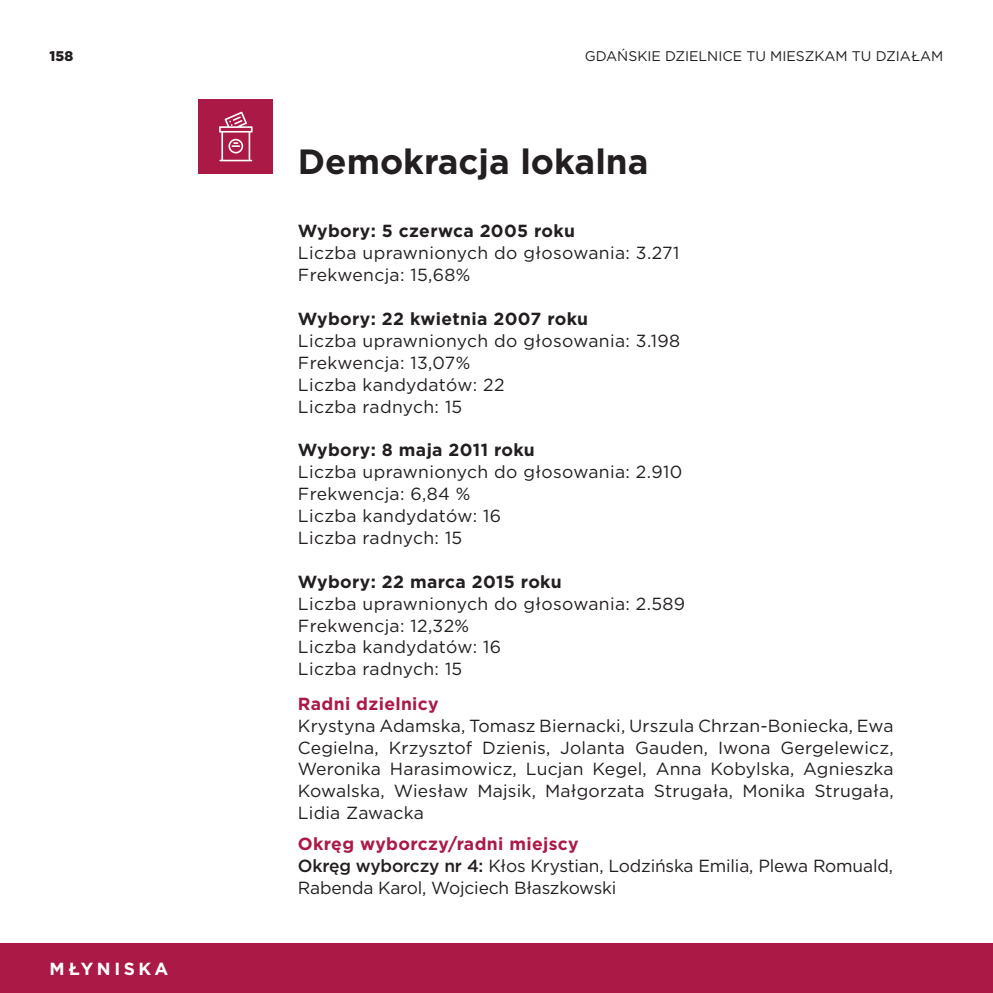
<style>
.page{position:relative;width:993px;height:993px;background:#fff}
.page>*{position:absolute;margin:0;border:0;box-sizing:border-box;transform-origin:0 0}
.t1{font:700 35px "Gotham";color:#231f20}
.t2{font:17.5px/21.9px "Gotham";letter-spacing:.02em;color:#231f20}
.t3{font:17.5px/21.9px "Gotham";letter-spacing:-.01em;color:#231f20}
.t4{font:700 17.5px "Gotham";letter-spacing:.02em;color:#231f20}
.t5{font:700 17.5px "Gotham";letter-spacing:.02em;color:#ab1a47}
.t6{font:700 17.5px "Gotham";letter-spacing:.2em;color:#fff}
.t7{font:14px "Gotham";color:#231f20}
.t8{font:900 14px "Gotham";color:#231f20}
.s1{font-weight:700;color:#ab1a47}
.s2{font-weight:500}
</style>
<div class="page">
<div style="left:0;top:943px;width:992px;height:49px;background:#ab1a47"></div>
<div style="left:198px;top:99px;width:75px;height:75px;background:#ab1a47"></div>
<svg style="left:219px;top:112px;width:33px;height:49px"></svg>
<p class="t8" style="left:50px;top:46px;width:25px">158</p>
<p class="t7" style="left:584px;top:47px;width:360px">GDAŃSKIE DZIELNICE TU MIESZKAM TU DZIAŁAM</p>
<h1 class="t1" style="left:298px;top:138px;width:352px">Demokracja lokalna</h1>
<p class="t6" style="left:50px;top:957px;width:120px">MŁYNISKA</p>
<p class="t4" style="left:298px;top:219px;width:278px">Wybory: 5 czerwca 2005 roku</p>
<p class="t2" style="left:298px;top:242px;width:383px">Liczba uprawnionych do głosowania: 3.271<br>Frekwencja: 15,68%</p>
<p class="t4" style="left:298px;top:307px;width:292px">Wybory: 22 kwietnia 2007 roku</p>
<p class="t2" style="left:298px;top:329px;width:383px">Liczba uprawnionych do głosowania: 3.198<br>Frekwencja: 13,07%<br>Liczba kandydatów: 22<br>Liczba radnych: 15</p>
<p class="t4" style="left:298px;top:438px;width:238px">Wybory: 8 maja 2011 roku</p>
<p class="t2" style="left:298px;top:460px;width:386px">Liczba uprawnionych do głosowania: 2.910<br>Frekwencja: 6,84 %<br>Liczba kandydatów: 16<br>Liczba radnych: 15</p>
<p class="t4" style="left:298px;top:569px;width:265px">Wybory: 22 marca 2015 roku</p>
<p class="t2" style="left:298px;top:592px;width:388px">Liczba uprawnionych do głosowania: 2.589<br>Frekwencja: 12,32%<br>Liczba kandydatów: 16<br>Liczba radnych: 15</p>
<p class="t5" style="left:298px;top:691px;width:142px">Radni dzielnicy</p>
<p class="t2" style="left:298px;top:714px;width:597px;text-align:justify">Krystyna Adamska, Tomasz Biernacki, Urszula Chrzan-Boniecka, Ewa Cegielna, Krzysztof Dzienis, Jolanta Gauden, Iwona Gergelewicz, Weronika Harasimowicz, Lucjan Kegel, Anna Kobylska, Agnieszka Kowalska, Wiesław Majsik, Małgorzata Strugała, Monika Strugała, Lidia Zawacka</p>
<p class="t3" style="left:298px;top:832px;width:596px"><span class="s1">Okręg wyborczy/radni miejscy<br></span><span class="s2">Okręg wyborczy nr 4:</span> Kłos Krystian, Lodzińska Emilia, Plewa Romuald,<br>Rabenda Karol, Wojciech Błaszkowski</p>
</div>
